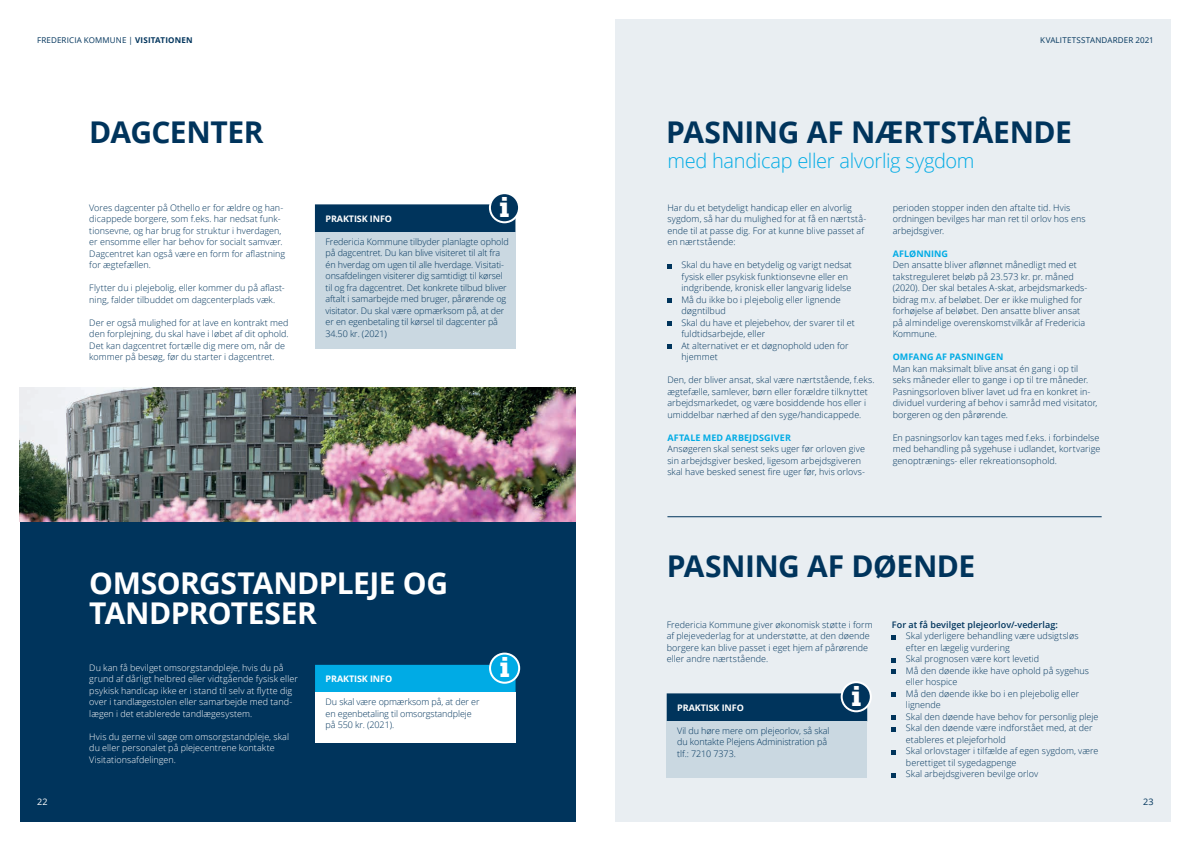
<style>
.page{position:relative;width:1191px;height:842px;background:#fff}
.page>*{position:absolute;margin:0;border:0;box-sizing:border-box;transform-origin:0 0}
.FK_rubrik{font:700 30px "Open Sans";letter-spacing:-.015em;color:#00345c}
.FK_rubrik-2{font:700 30px/30px "Open Sans";letter-spacing:-.02em;color:#fff}
.t1{font:28px "Museo Slab 900";color:#fff}
.FK_rubrik-3{font:300 20px "Open Sans";letter-spacing:-.02em;color:#00abe5}
.FK_brød{font:300 9px/11.5px "Open Sans";letter-spacing:.005em;color:#00345c}
.FK_brød-2{font:300 9px/11.5px "Open Sans";letter-spacing:.005em;color:#fff}
.FK_mellemrubrik{font:700 9px "Open Sans";letter-spacing:.01em;color:#00abe5}
.t2{font:700 9px "Open Sans";letter-spacing:-.01em;color:#fff}
.FK_brød-3{font:600 9px "Open Sans";letter-spacing:.005em;color:#00345c}
.t3{font:9px "Open Sans";color:#00345c}
.t4{font:9px "Open Sans";color:#fff}
.t5{font:8px "Open Sans";letter-spacing:.02em;color:#00345c}
.s1{font-weight:700}
</style>
<div class="page">
<div style="left:615px;top:20px;width:556px;height:802px;background:#e9eef2"></div>
<div style="left:20px;top:521px;width:555px;height:301px;background:#00345c"></div>
<img style="left:20px;top:387px;width:555px;height:134px">
<div style="left:315px;top:204px;width:200px;height:28px;background:#00345c;border:2px solid #00345c"></div>
<div style="left:315px;top:232px;width:200px;height:117px;background:#cad8e1"></div>
<div style="left:490px;top:193px;width:29px;height:29px;background:#00345c;border-radius:50%"></div>
<div style="left:489px;top:192px;width:31px;height:31px;border:2px solid #fff;border-radius:50%"></div>
<div style="left:315px;top:665px;width:200px;height:28px;background:#00abe5;border:2px solid #00abe5"></div>
<div style="left:315px;top:693px;width:200px;height:50px;background:#fff"></div>
<div style="left:490px;top:654px;width:29px;height:29px;background:#00abe5;border-radius:50%"></div>
<div style="left:489px;top:653px;width:31px;height:31px;border:2px solid #fff;border-radius:50%"></div>
<svg style="left:667px;top:264px;width:4px;height:4px"></svg>
<svg style="left:667px;top:298px;width:4px;height:5px"></svg>
<svg style="left:667px;top:321px;width:4px;height:5px"></svg>
<svg style="left:667px;top:344px;width:4px;height:5px"></svg>
<hr style="left:667px;top:516px;width:434px;height:1px;background:#00345c">
<svg style="left:892px;top:635px;width:4px;height:4px"></svg>
<svg style="left:892px;top:658px;width:4px;height:4px"></svg>
<svg style="left:892px;top:670px;width:4px;height:4px"></svg>
<svg style="left:892px;top:693px;width:4px;height:4px"></svg>
<svg style="left:892px;top:716px;width:4px;height:4px"></svg>
<svg style="left:892px;top:727px;width:4px;height:4px"></svg>
<svg style="left:892px;top:750px;width:4px;height:4px"></svg>
<svg style="left:892px;top:773px;width:4px;height:4px"></svg>
<div style="left:666px;top:693px;width:201px;height:28px;background:#00345c;border:2px solid #00345c"></div>
<div style="left:666px;top:721px;width:201px;height:56px;background:#cad8e1"></div>
<div style="left:841px;top:682px;width:30px;height:29px;background:#00345c;border-radius:50%"></div>
<div style="left:840px;top:681px;width:32px;height:31px;border:2px solid #fff;border-radius:50%"></div>
<p class="t5" style="left:37px;top:34px;width:157px">FREDERICIA KOMMUNE | <span class="s1">VISITATIONEN</span></p>
<p class="t5" style="left:1040px;top:34px;width:115px">KVALITETSSTANDARDER 2021</p>
<p class="FK_rubrik" style="left:89px;top:111px;width:176px">DAGCENTER</p>
<p class="FK_brød" style="left:89px;top:201px;width:197px">Vores dagcenter på Othello er for ældre og han&shy;dicappede borgere, som f.eks. har nedsat funk&shy;tionsevne, og har brug for struktur i hverdagen, er ensomme eller har behov for socialt samvær.<br>Dagcentret kan også være en form for aflastning for ægtefællen.</p>
<p class="FK_brød" style="left:89px;top:282px;width:197px">Flytter du i plejebolig, eller kommer du på aflast&shy;ning, falder tilbuddet om dagcenterplads væk.</p>
<p class="FK_brød" style="left:89px;top:316px;width:201px">Der er også mulighed for at lave en kontrakt med den forplejning, du skal have i løbet af dit ophold.<br>Det kan dagcentret fortælle dig mere om, når de kommer på besøg, før du starter i dagcentret.</p>
<p class="t1" style="left:499px;top:191px;width:12px">i</p>
<p class="t2" style="left:325px;top:212px;width:68px">PRAKTISK INFO</p>
<p class="FK_brød" style="left:325px;top:236px;width:185px">Fredericia Kommune tilbyder planlagte ophold på dagcentret. Du kan blive visiteret til alt fra én hverdag om ugen til alle hverdage. Visitati&shy;onsafdelingen visiterer dig samtidigt til kørsel til og fra dagcentret. Det konkrete tilbud bliver aftalt i samarbejde med bruger, pårørende og visitator. Du skal være opmærksom på, at der er en egenbetaling til kørsel til dagcenter på 34.50 kr. (2021)</p>
<p class="t4" style="left:37px;top:796px;width:12px">22</p>
<p class="FK_rubrik-2" style="left:89px;top:568px;width:360px">OMSORGSTANDPLEJE OG<br>TANDPROTESER</p>
<p class="FK_brød-2" style="left:89px;top:661px;width:210px">Du kan få bevilget omsorgstandpleje, hvis du på grund af dårligt helbred eller vidtgående fysisk eller psykisk handicap ikke er i stand til selv at flytte dig over i tandlægestolen eller samarbejde med tand&shy;lægen i det etablerede tandlægesystem.</p>
<p class="FK_brød-2" style="left:89px;top:730px;width:201px">Hvis du gerne vil søge om omsorgstandpleje, skal du eller personalet på plejecentrene kontakte<br>Visitationsafdelingen.</p>
<p class="t2" style="left:325px;top:673px;width:68px">PRAKTISK INFO</p>
<p class="FK_brød" style="left:325px;top:696px;width:155px">Du skal være opmærksom på, at der er en egenbetaling til omsorgstandpleje på 550 kr. (2021).</p>
<p class="t1" style="left:499px;top:651px;width:12px">i</p>
<p class="FK_rubrik" style="left:666px;top:111px;width:407px">PASNING AF NÆRTSTÅENDE</p>
<p class="FK_rubrik-3" style="left:667px;top:147px;width:309px">med handicap eller alvorlig sygdom</p>
<p class="FK_brød" style="left:667px;top:201px;width:200px">Har du et betydeligt handicap eller en alvorlig sygdom, så har du mulighed for at få en nærtstå&shy;ende til at passe dig. For at kunne blive passet af en nærtstående:</p>
<p class="FK_brød" style="left:681px;top:259px;width:172px">Skal du have en betydelig og varigt nedsat fysisk eller psykisk funktionsevne eller en indgribende, kronisk eller langvarig lidelse</p>
<p class="FK_brød" style="left:681px;top:293px;width:161px">Må du ikke bo i plejebolig eller lignende døgntilbud</p>
<p class="FK_brød" style="left:681px;top:316px;width:175px">Skal du have et plejebehov, der svarer til et fuldtidsarbejde, eller</p>
<p class="FK_brød" style="left:681px;top:339px;width:169px">At alternativet er et døgnophold uden for hjemmet</p>
<p class="FK_brød" style="left:667px;top:374px;width:209px">Den, der bliver ansat, skal være nærtstående, f.eks. ægtefælle, samlever, børn eller forældre tilknyttet arbejdsmarkedet, og være bosiddende hos eller i umiddelbar nærhed af den syge/handicappede.</p>
<p class="FK_mellemrubrik" style="left:667px;top:431px;width:125px">AFTALE MED ARBEJDSGIVER</p>
<p class="FK_brød" style="left:667px;top:443px;width:199px">Ansøgeren skal senest seks uger før orloven give sin arbejdsgiver besked, ligesom arbejdsgiveren skal have besked senest fire uger før, hvis orlovs-</p>
<p class="FK_brød" style="left:892px;top:201px;width:194px">perioden stopper inden den aftalte tid. Hvis ordningen bevilges har man ret til orlov hos ens arbejdsgiver.</p>
<p class="FK_mellemrubrik" style="left:892px;top:247px;width:57px">AFLØNNING</p>
<p class="FK_brød" style="left:892px;top:259px;width:196px">Den ansatte bliver aflønnet månedligt med et takstreguleret beløb på 23.573 kr. pr. måned (2020). Der skal betales A-skat, arbejdsmarkeds&shy;bidrag m.v. af beløbet. Der er ikke mulighed for forhøjelse af beløbet. Den ansatte bliver ansat på almindelige overenskomstvilkår af Fredericia Kommune.</p>
<p class="FK_mellemrubrik" style="left:892px;top:350px;width:112px">OMFANG AF PASNINGEN</p>
<p class="FK_brød" style="left:892px;top:362px;width:206px">Man kan maksimalt blive ansat én gang i op til seks måneder eller to gange i op til tre måneder.<br>Pasningsorloven bliver lavet ud fra en konkret in&shy;dividuel vurdering af behov i samråd med visitator, borgeren og den pårørende.</p>
<p class="FK_brød" style="left:892px;top:431px;width:209px;text-align:justify">En pasningsorlov kan tages med f.eks. i forbindelse med behandling på sygehuse i udlandet, kortvarige genoptrænings- eller rekreationsophold.</p>
<p class="FK_rubrik" style="left:666px;top:545px;width:310px">PASNING AF DØENDE</p>
<p class="FK_brød" style="left:666px;top:618px;width:207px">Fredericia Kommune giver økonomisk støtte i form af plejevederlag for at understøtte, at den døende borgere kan blive passet i eget hjem af pårørende eller andre nærtstående.</p>
<p class="FK_brød-3" style="left:892px;top:618px;width:168px">For at få bevilget plejeorlov/-vederlag:</p>
<p class="FK_brød" style="left:906px;top:630px;width:174px">Skal yderligere behandling være udsigtsløs efter en lægelig vurdering</p>
<p class="FK_brød" style="left:906px;top:653px;width:135px">Skal prognosen være kort levetid</p>
<p class="FK_brød" style="left:906px;top:664px;width:184px">Må den døende ikke have ophold på sygehus eller hospice</p>
<p class="FK_brød" style="left:906px;top:687px;width:175px">Må den døende ikke bo i en plejebolig eller lignende</p>
<p class="FK_brød" style="left:906px;top:710px;width:194px">Skal den døende have behov for personlig pleje</p>
<p class="FK_brød" style="left:906px;top:722px;width:188px">Skal den døende være indforstået med, at der etableres et plejeforhold</p>
<p class="FK_brød" style="left:906px;top:745px;width:194px">Skal orlovstager i tilfælde af egen sygdom, være berettiget til sygedagpenge</p>
<p class="FK_brød" style="left:906px;top:768px;width:134px">Skal arbejdsgiveren bevilge orlov</p>
<p class="t1" style="left:851px;top:680px;width:12px">i</p>
<p class="t2" style="left:677px;top:701px;width:68px">PRAKTISK INFO</p>
<p class="FK_brød" style="left:677px;top:725px;width:154px">Vil du høre mere om plejeorlov, så skal</p>
<p class="FK_brød" style="left:677px;top:736px;width:151px">du kontakte Plejens Administration på</p>
<p class="FK_brød" style="left:677px;top:748px;width:60px">tlf.: 7210 7373.</p>
<p class="t3" style="left:1143px;top:796px;width:12px">23</p>
</div>
